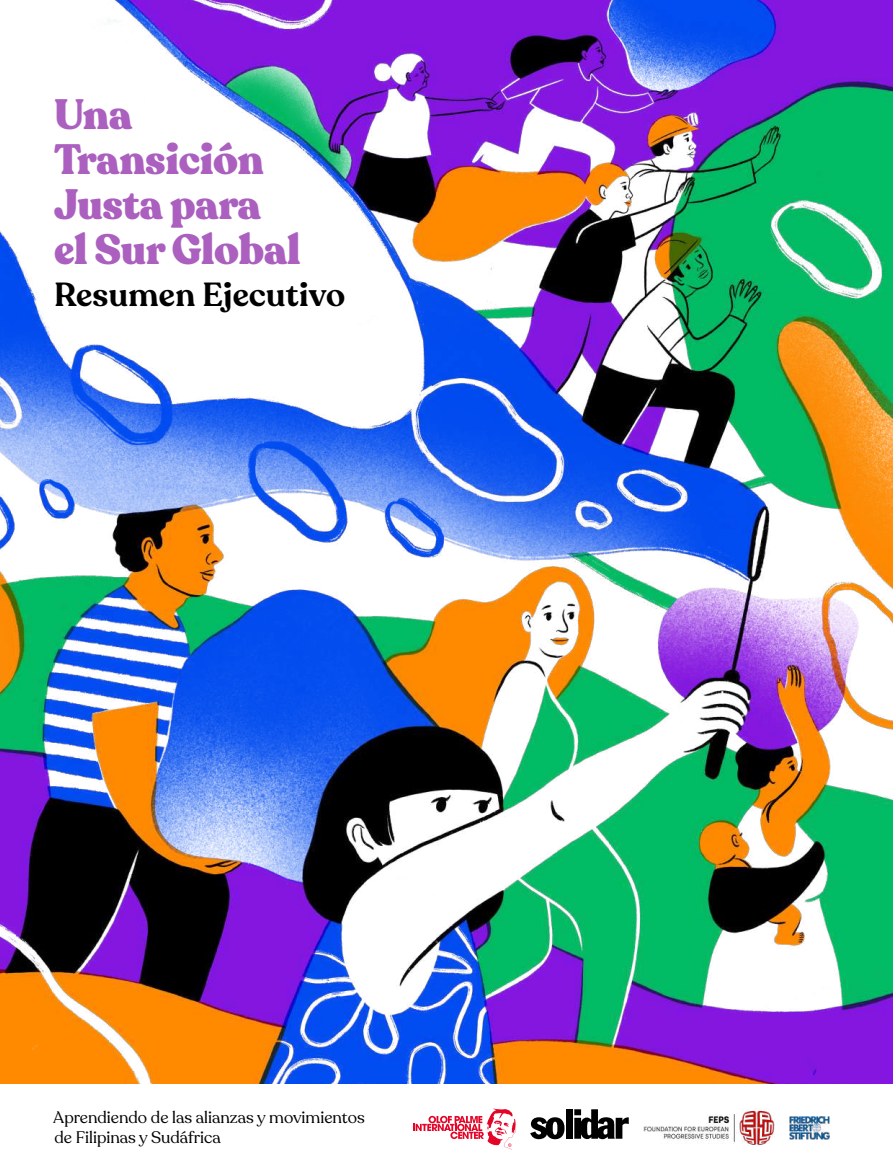
<style>
.page{position:relative;width:893px;height:1170px;background:#fff}
.page>*{position:absolute;margin:0;border:0;box-sizing:border-box;transform-origin:0 0}
.t1{font:900 42px/45px "Recoleta";letter-spacing:-.01em;color:#ab60bf}
.t2{font:600 33px "Recoleta";letter-spacing:.01em;color:#000}
.t3{font:16.5px/19.8px "Recoleta";color:#000}
</style>
<div class="page">
<img style="left:0;top:0;width:893px;height:1084px">
<svg style="left:530px;top:1117px;width:34px;height:22px"></svg>
<div style="left:566px;top:1109px;width:7px;height:29px;background:#000"></div>
<svg style="left:574px;top:1109px;width:55px;height:30px"></svg>
<svg style="left:413px;top:1108px;width:103px;height:41px"></svg>
<img style="left:643px;top:1109px;width:132px;height:36px">
<img style="left:789px;top:1116px;width:40px;height:23px">
<h1 class="t1" style="left:54px;top:93px;width:248px">Una<br>Transición<br>Justa para el Sur Global</h1>
<h2 class="t2" style="left:54px;top:274px;width:293px">Resumen Ejecutivo</h2>
<p class="t3" style="left:53px;top:1107px;width:313px">Aprendiendo de las alianzas y movimientos de Filipinas y Sudáfrica</p>
</div>
